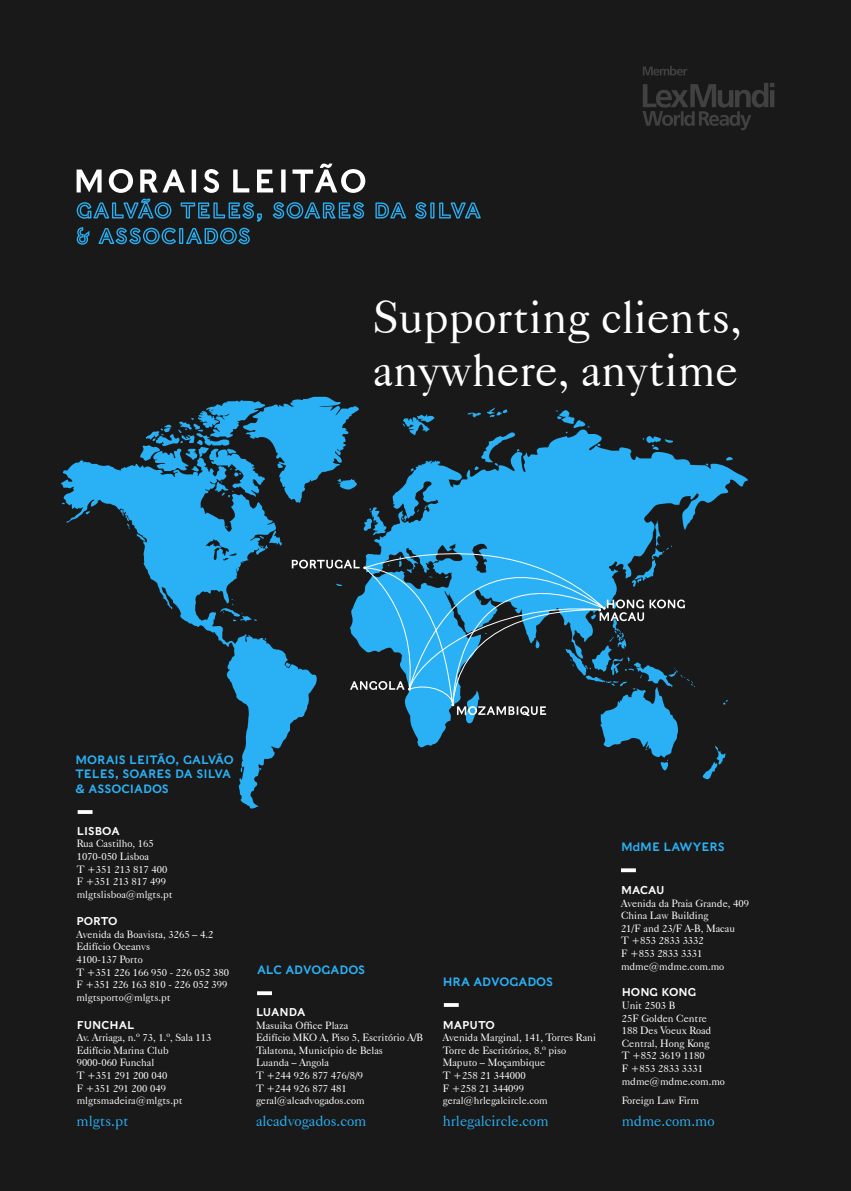
<style>
.page{position:relative;width:851px;height:1191px;background:#fff}
.page>*{position:absolute;margin:0;border:0;box-sizing:border-box;transform-origin:0 0}
.t1{font:46.5px/52.5px "Caslon 540 BT";color:#fff}
.t2{font:15px "Caslon 540 BT";color:#2ab1f5}
.t3{font:12px/14.4px "Caslons Egyptian";color:#2ab1f5}
.t4{font:11.25px "Caslons Egyptian";color:#fff}
.t5{font:10.5px/12.6px "Caslon 540 BT";color:#fff}
</style>
<div class="page">
<div style="left:0;top:0;width:850px;height:1191px;background:#191919"></div>
<svg style="left:77px;top:169px;width:25px;height:23px"></svg>
<svg style="left:109px;top:169px;width:24px;height:24px"></svg>
<svg style="left:140px;top:169px;width:45px;height:23px"></svg>
<hr style="left:192px;top:169px;width:4px;height:23px;background:#fff">
<svg style="left:203px;top:169px;width:16px;height:24px"></svg>
<svg style="left:233px;top:169px;width:16px;height:23px"></svg>
<svg style="left:257px;top:169px;width:16px;height:23px"></svg>
<svg style="left:281px;top:169px;width:4px;height:23px"></svg>
<svg style="left:292px;top:163px;width:73px;height:30px"></svg>
<svg style="left:77px;top:199px;width:94px;height:20px"></svg>
<svg style="left:181px;top:202px;width:81px;height:19px"></svg>
<svg style="left:273px;top:202px;width:91px;height:17px"></svg>
<svg style="left:375px;top:202px;width:31px;height:16px"></svg>
<svg style="left:430px;top:202px;width:4px;height:16px"></svg>
<svg style="left:415px;top:202px;width:18px;height:17px"></svg>
<svg style="left:439px;top:202px;width:41px;height:16px"></svg>
<svg style="left:98px;top:228px;width:152px;height:16px"></svg>
<svg style="left:77px;top:227px;width:12px;height:18px"></svg>
<svg style="left:78px;top:810px;width:14px;height:4px"></svg>
<svg style="left:257px;top:991px;width:15px;height:4px"></svg>
<svg style="left:444px;top:1003px;width:14px;height:4px"></svg>
<svg style="left:621px;top:868px;width:14px;height:4px"></svg>
<svg style="left:642px;top:66px;width:132px;height:64px"></svg>
<svg style="left:61px;top:397px;width:687px;height:411px"></svg>
<svg style="left:364px;top:507px;width:240px;height:52px;background:#299dd7"></svg>
<svg style="left:292px;top:559px;width:392px;height:157px"></svg>
<h1 class="t1" style="left:373px;top:290px;width:370px">Supporting clients, anywhere, anytime</h1>
<p class="t3" style="left:75px;top:752px;width:160px">MORAIS LEITÃO, GALVÃO<br>TELES, SOARES DA SILVA &amp; ASSOCIADOS</p>
<p class="t4" style="left:77px;top:823px;width:45px">LISBOA</p>
<p class="t5" style="left:77px;top:837px;width:98px">Rua Castilho, 165<br>1070-050 Lisboa<br>T +351 213 817 400<br>F +351 213 817 499 mlgtslisboa@mlgts.pt</p>
<p class="t4" style="left:76px;top:914px;width:43px">PORTO</p>
<p class="t5" style="left:76px;top:927px;width:154px">Avenida da Boavista, 3265 – 4.2<br>Edifício Oceanvs<br>4100-137 Porto<br>T +351 226 166 950 - 226 052 380<br>F +351 226 163 810 - 226 052 399 mlgtsporto@mlgts.pt</p>
<p class="t4" style="left:77px;top:1017px;width:59px">FUNCHAL</p>
<p class="t5" style="left:77px;top:1031px;width:136px">Av. Arriaga, n.º 73, 1.º, Sala 113<br>Edifício Marina Club<br>9000-060 Funchal<br>T +351 291 200 040<br>F +351 291 200 049 mlgtsmadeira@mlgts.pt</p>
<h2 class="t2" style="left:77px;top:1111px;width:54px">mlgts.pt</h2>
<p class="t3" style="left:257px;top:962px;width:110px">ALC ADVOGADOS</p>
<p class="t4" style="left:256px;top:1004px;width:51px">LUANDA</p>
<p class="t5" style="left:256px;top:1018px;width:168px">Masuika Office Plaza<br>Edifício MKO A, Piso 5, Escritório A/B<br>Talatona, Município de Belas<br>Luanda – Angola<br>T +244 926 877 476/8/9<br>T +244 926 877 481 geral@alcadvogados.com</p>
<p class="t3" style="left:442px;top:974px;width:112px">HRA ADVOGADOS</p>
<p class="t4" style="left:442px;top:1017px;width:54px">MAPUTO</p>
<p class="t5" style="left:442px;top:1031px;width:155px">Avenida Marginal, 141, Torres Rani<br>Torre de Escritórios, 8.º piso<br>Maputo – Moçambique<br>T +258 21 344000<br>F +258 21 344099 geral@hrlegalcircle.com</p>
<p class="t3" style="left:621px;top:839px;width:105px">MdME LAWYERS</p>
<p class="t4" style="left:621px;top:882px;width:45px">MACAU</p>
<p class="t5" style="left:621px;top:896px;width:129px">Avenida da Praia Grande, 409<br>China Law Building<br>21/F and 23/F A-B, Macau<br>T +853 2833 3332<br>F +853 2833 3331 mdme@mdme.com.mo</p>
<p class="t4" style="left:621px;top:985px;width:76px">HONG KONG</p>
<p class="t5" style="left:621px;top:998px;width:105px">Unit 2503 B<br>25F Golden Centre<br>188 Des Voeux Road<br>Central, Hong Kong<br>T +852 3619 1180<br>F +853 2833 3331 mdme@mdme.com.mo</p>
<p class="t5" style="left:621px;top:1094px;width:79px">Foreign Law Firm</p>
<h2 class="t2" style="left:256px;top:1111px;width:112px">alcadvogados.com</h2>
<h2 class="t2" style="left:621px;top:1111px;width:94px">mdme.com.mo</h2>
<h2 class="t2" style="left:442px;top:1111px;width:107px">hrlegalcircle.com</h2>
</div>
